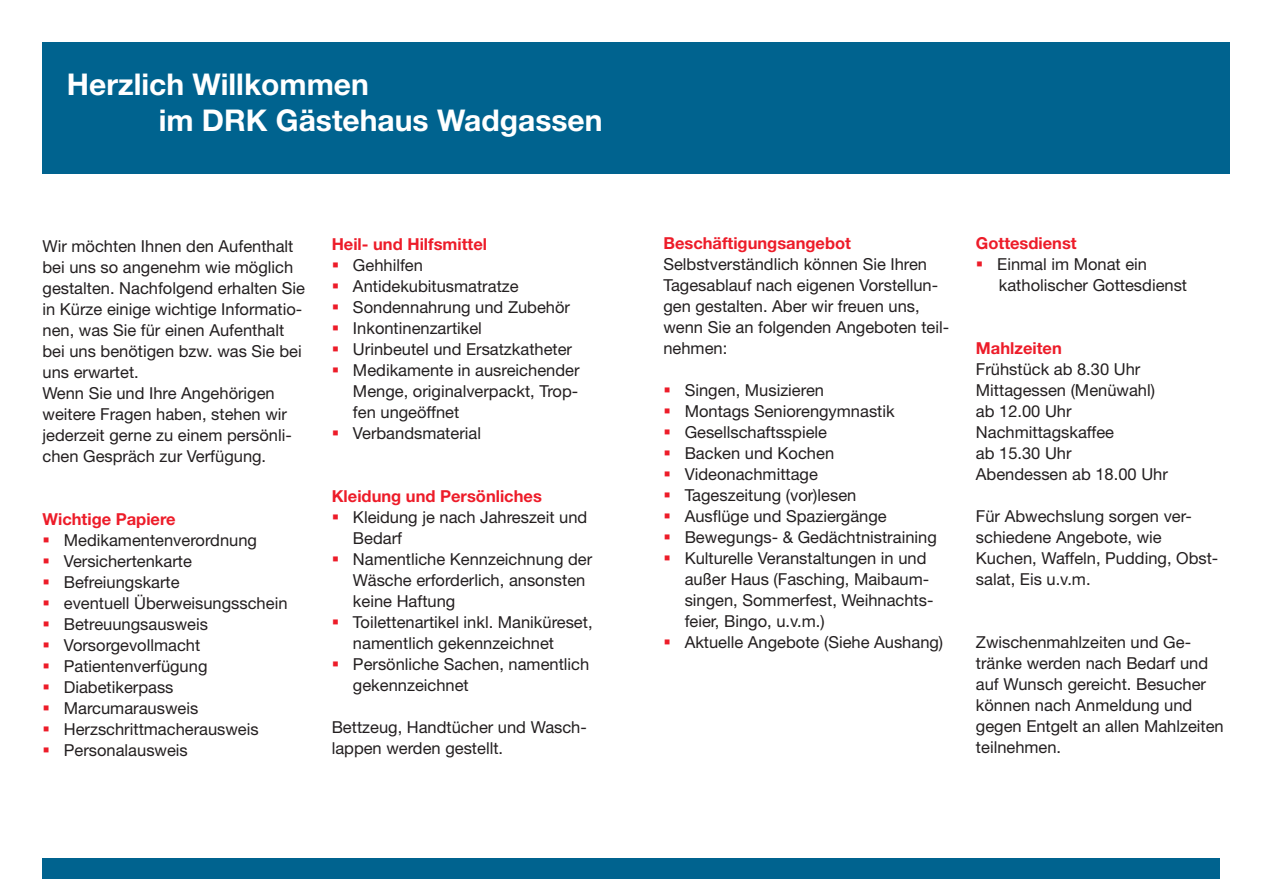
<style>
.page{position:relative;width:1263px;height:893px;background:#fff}
.page>*{position:absolute;margin:0;border:0;box-sizing:border-box;transform-origin:0 0}
.t1{font:700 30px "Helvetica Neue LT Std";color:#fff}
.t2{font:16.5px/21px "Helvetica Neue LT Std";color:#231f20}
.t3{font:700 16.5px "Helvetica Neue LT Std";color:#ed1c29}
.s1{color:#ed1c29}
</style>
<div class="page">
<div style="left:43px;top:43px;width:1187px;height:131px;background:#00638f"></div>
<div style="left:43px;top:858px;width:1177px;height:20px;background:#00638f"></div>
<p class="t1" style="left:67px;top:66px;width:303px">Herzlich Willkommen</p>
<p class="t1" style="left:159px;top:102px;width:445px">im DRK Gästehaus Wadgassen</p>
<p class="t2" style="left:43px;top:235px;width:264px">Wir möchten Ihnen den Aufenthalt bei uns so angenehm wie möglich gestalten. Nachfolgend erhalten Sie in Kürze einige wichtige Informatio&shy;nen, was Sie für einen Aufenthalt bei uns benötigen bzw. was Sie bei uns erwartet.</p>
<p class="t2" style="left:43px;top:382px;width:251px">Wenn Sie und Ihre Angehörigen weitere Fragen haben, stehen wir jederzeit gerne zu einem persönli&shy;chen Gespräch zur Verfügung.</p>
<p class="t3" style="left:43px;top:509px;width:135px">Wichtige Papiere</p>
<p class="t2" style="left:43px;top:529px;width:216px"><span class="s1">▪</span> Medikamentenverordnung</p>
<p class="t2" style="left:43px;top:550px;width:151px"><span class="s1">▪</span> Versichertenkarte</p>
<p class="t2" style="left:43px;top:571px;width:139px"><span class="s1">▪</span> Befreiungskarte</p>
<p class="t2" style="left:43px;top:592px;width:246px"><span class="s1">▪</span> eventuell Überweisungsschein</p>
<p class="t2" style="left:43px;top:613px;width:167px"><span class="s1">▪</span> Betreuungsausweis</p>
<p class="t2" style="left:43px;top:634px;width:159px"><span class="s1">▪</span> Vorsorgevollmacht</p>
<p class="t2" style="left:43px;top:655px;width:166px"><span class="s1">▪</span> Patientenverfügung</p>
<p class="t2" style="left:43px;top:676px;width:133px"><span class="s1">▪</span> Diabetikerpass</p>
<p class="t2" style="left:43px;top:697px;width:157px"><span class="s1">▪</span> Marcumarausweis</p>
<p class="t2" style="left:43px;top:718px;width:218px"><span class="s1">▪</span> Herzschrittmacherausweis</p>
<p class="t2" style="left:43px;top:739px;width:147px"><span class="s1">▪</span> Personalausweis</p>
<p class="t3" style="left:332px;top:234px;width:157px">Heil- und Hilfsmittel</p>
<p class="t2" style="left:332px;top:255px;width:93px"><span class="s1">▪</span> Gehhilfen</p>
<p class="t2" style="left:332px;top:276px;width:188px"><span class="s1">▪</span> Antidekubitusmatratze</p>
<p class="t2" style="left:332px;top:297px;width:240px"><span class="s1">▪</span> Sondennahrung und Zubehör</p>
<p class="t2" style="left:332px;top:318px;width:152px"><span class="s1">▪</span> Inkontinenzartikel</p>
<p class="t2" style="left:332px;top:339px;width:242px"><span class="s1">▪</span> Urinbeutel und Ersatzkatheter</p>
<p class="t2" style="left:353px;top:360px;width:228px;text-align:justify;text-indent:-21px"><span class="s1">▪</span> Medikamente in ausreichender Menge, originalverpackt, Trop&shy;fen ungeöffnet</p>
<p class="t2" style="left:332px;top:423px;width:151px"><span class="s1">▪</span> Verbandsmaterial</p>
<p class="t3" style="left:332px;top:486px;width:212px">Kleidung und Persönliches</p>
<p class="t2" style="left:353px;top:507px;width:236px;text-indent:-21px"><span class="s1">▪</span> Kleidung je nach Jahreszeit und<br>Bedarf</p>
<p class="t2" style="left:353px;top:549px;width:241px;text-indent:-21px"><span class="s1">▪</span> Namentliche Kennzeichnung der<br>Wäsche erforderlich, ansonsten keine Haftung</p>
<p class="t2" style="left:353px;top:612px;width:241px;text-indent:-21px"><span class="s1">▪</span> Toilettenartikel inkl. Maniküreset, namentlich gekennzeichnet</p>
<p class="t2" style="left:353px;top:654px;width:238px;text-indent:-21px"><span class="s1">▪</span> Persönliche Sachen, namentlich gekennzeichnet</p>
<p class="t2" style="left:332px;top:717px;width:257px">Bettzeug, Handtücher und Wasch&shy;lappen werden gestellt.</p>
<p class="t3" style="left:663px;top:233px;width:189px">Beschäftigungsangebot</p>
<p class="t2" style="left:663px;top:253px;width:287px">Selbstverständlich können Sie Ihren<br>Tagesablauf nach eigenen Vorstellun&shy;gen gestalten. Aber wir freuen uns, wenn Sie an folgenden Angeboten teil&shy;nehmen:</p>
<p class="t2" style="left:663px;top:379px;width:162px"><span class="s1">▪</span> Singen, Musizieren</p>
<p class="t2" style="left:663px;top:400px;width:233px"><span class="s1">▪</span> Montags Seniorengymnastik</p>
<p class="t2" style="left:663px;top:421px;width:165px"><span class="s1">▪</span> Gesellschaftsspiele</p>
<p class="t2" style="left:663px;top:442px;width:172px"><span class="s1">▪</span> Backen und Kochen</p>
<p class="t2" style="left:663px;top:463px;width:156px"><span class="s1">▪</span> Videonachmittage</p>
<p class="t2" style="left:663px;top:484px;width:194px"><span class="s1">▪</span> Tageszeitung (vor)lesen</p>
<p class="t2" style="left:663px;top:505px;width:225px"><span class="s1">▪</span> Ausflüge und Spaziergänge</p>
<p class="t2" style="left:663px;top:526px;width:275px"><span class="s1">▪</span> Bewegungs- &amp; Gedächtnistraining</p>
<p class="t2" style="left:685px;top:547px;width:250px;text-indent:-21px"><span class="s1">▪</span> Kulturelle Veranstaltungen in und außer Haus (Fasching, Maibaum&shy;singen, Sommerfest, Weihnachts&shy;feier, Bingo, u.v.m.)</p>
<p class="t2" style="left:663px;top:631px;width:281px"><span class="s1">▪</span> Aktuelle Angebote (Siehe Aushang)</p>
<p class="t3" style="left:976px;top:233px;width:102px">Gottesdienst</p>
<p class="t2" style="left:976px;top:253px;width:173px"><span class="s1">▪</span> Einmal im Monat ein</p>
<p class="t2" style="left:999px;top:274px;width:190px">katholischer Gottesdienst</p>
<p class="t3" style="left:976px;top:338px;width:87px">Mahlzeiten</p>
<p class="t2" style="left:976px;top:358px;width:166px">Frühstück ab 8.30 Uhr</p>
<p class="t2" style="left:976px;top:379px;width:181px">Mittagessen (Menüwahl)</p>
<p class="t2" style="left:976px;top:400px;width:97px">ab 12.00 Uhr</p>
<p class="t2" style="left:976px;top:421px;width:140px">Nachmittagskaffee</p>
<p class="t2" style="left:976px;top:442px;width:97px">ab 15.30 Uhr</p>
<p class="t2" style="left:976px;top:463px;width:193px">Abendessen ab 18.00 Uhr</p>
<p class="t2" style="left:976px;top:505px;width:217px">Für Abwechslung sorgen ver&shy;schiedene Angebote, wie</p>
<p class="t2" style="left:976px;top:547px;width:244px">Kuchen, Waffeln, Pudding, Obst&shy;salat, Eis u.v.m.</p>
<p class="t2" style="left:976px;top:631px;width:249px">Zwischenmahlzeiten und Ge&shy;tränke werden nach Bedarf und auf Wunsch gereicht. Besucher können nach Anmeldung und gegen Entgelt an allen Mahlzeiten teilnehmen.</p>
</div>
